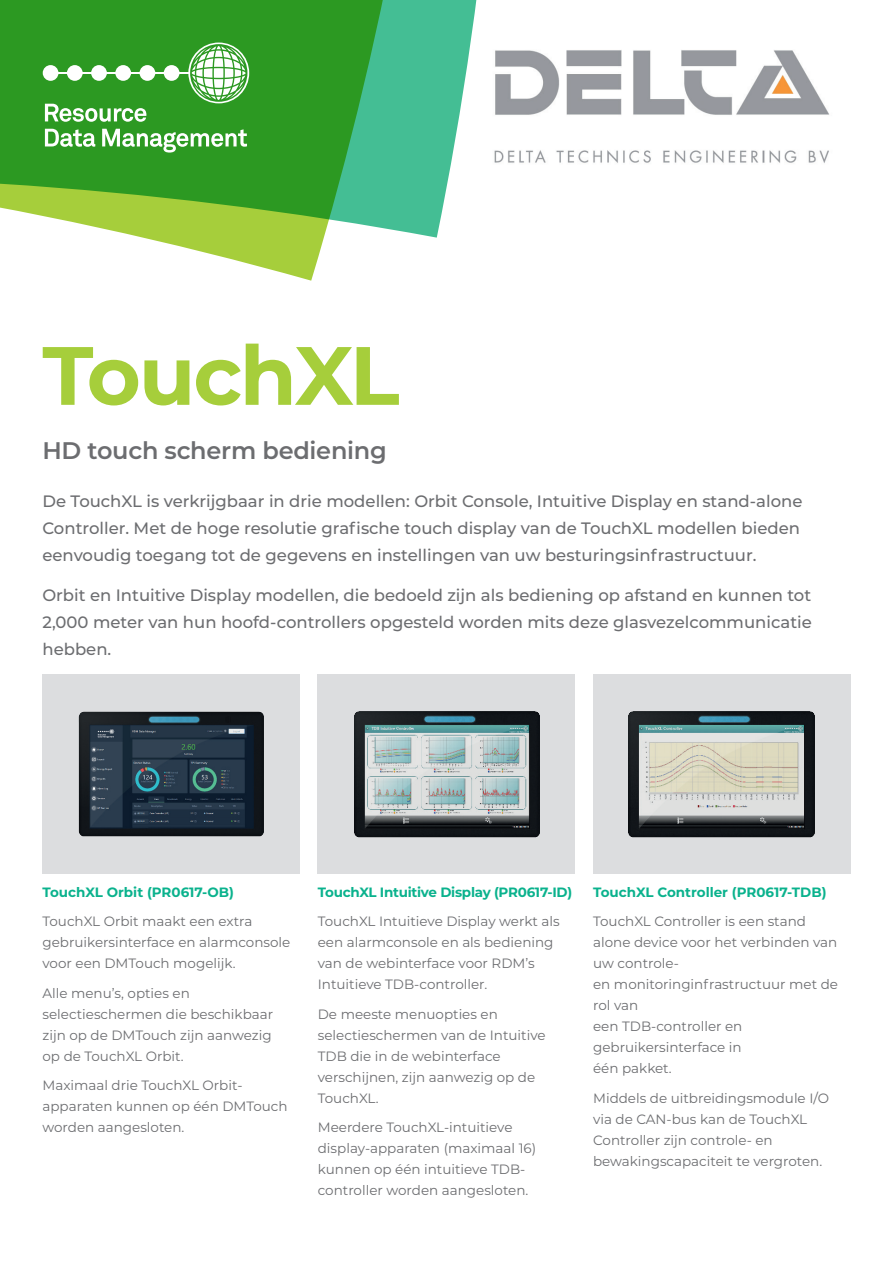
<style>
.page{position:relative;width:893px;height:1263px;background:#fff}
.page>*{position:absolute;margin:0;border:0;box-sizing:border-box;transform-origin:0 0}
.t1{font:700 82.5px "Montserrat";letter-spacing:-.025em;color:#a6ce3b}
.t2{font:600 24px "Montserrat";letter-spacing:-.01em;color:#6c6d70}
.t3{font:500 16.5px/27px "Montserrat";color:#6c6d70}
.t4{font:13.5px/21px "Montserrat";color:#6c6d70}
.t5{font:700 13.5px "Montserrat";letter-spacing:-.01em;color:#0ab28d}
</style>
<div class="page">
<svg style="left:456px;top:0;width:21px;height:134px"></svg>
<svg style="left:0;top:0;width:456px;height:281px;fill:#2c9922"></svg>
<hr style="left:51px;top:72px;width:138px;height:2px;background:#fff">
<svg style="left:45px;top:104px;width:101px;height:18px"></svg>
<svg style="left:45px;top:129px;width:50px;height:18px"></svg>
<svg style="left:102px;top:129px;width:145px;height:24px"></svg>
<div style="left:115px;top:65px;width:16px;height:16px;background:#fff;border-radius:50%"></div>
<div style="left:140px;top:65px;width:15px;height:16px;background:#fff;border-radius:50%"></div>
<div style="left:164px;top:65px;width:15px;height:16px;background:#fff;border-radius:50%"></div>
<div style="left:43px;top:65px;width:15px;height:16px;background:#fff;border-radius:50%"></div>
<div style="left:67px;top:65px;width:16px;height:16px;background:#fff;border-radius:50%"></div>
<div style="left:91px;top:65px;width:16px;height:16px;background:#fff;border-radius:50%"></div>
<svg style="left:188px;top:43px;width:61px;height:60px"></svg>
<div style="left:43px;top:674px;width:257px;height:200px;background:#dcdddf"></div>
<div style="left:593px;top:674px;width:257px;height:200px;background:#dcdddf"></div>
<div style="left:318px;top:674px;width:257px;height:200px;background:#dcdddf"></div>
<img style="left:354px;top:711px;width:186px;height:127px">
<img style="left:628px;top:711px;width:187px;height:127px">
<img style="left:78px;top:711px;width:186px;height:126px">
<img style="left:494px;top:50px;width:336px;height:113px">
<h1 class="t1" style="left:42px;top:316px;width:359px">TouchXL</h1>
<h2 class="t2" style="left:42px;top:433px;width:346px">HD touch scherm bediening</h2>
<p class="t3" style="left:42px;top:487px;width:762px">De TouchXL is verkrijgbaar in drie modellen: Orbit Console, Intuitive Display en stand-alone<br>Controller. Met de hoge resolutie grafische touch display van de TouchXL modellen bieden eenvoudig toegang tot de gegevens en instellingen van uw besturingsinfrastructuur.</p>
<p class="t3" style="left:42px;top:580px;width:771px;text-align:justify">Orbit en Intuitive Display modellen, die bedoeld zijn als bediening op afstand en kunnen tot 2,000 meter van hun hoofd-controllers opgesteld worden mits deze glasvezelcommunicatie hebben.</p>
<p class="t5" style="left:43px;top:882px;width:193px">TouchXL Orbit (PR0617-OB)</p>
<p class="t4" style="left:43px;top:911px;width:249px">TouchXL Orbit maakt een extra gebruikersinterface en alarmconsole voor een DMTouch mogelijk.</p>
<p class="t4" style="left:43px;top:982px;width:232px">Alle menu’s, opties en selectieschermen die beschikbaar zijn op de DMTouch zijn aanwezig op de TouchXL Orbit.</p>
<p class="t4" style="left:43px;top:1075px;width:247px">Maximaal drie TouchXL Orbit&shy;apparaten kunnen op één DMTouch worden aangesloten.</p>
<p class="t5" style="left:318px;top:882px;width:256px">TouchXL Intuitive Display (PR0617-ID)</p>
<p class="t4" style="left:318px;top:911px;width:243px">TouchXL Intuitieve Display werkt als een alarmconsole en als bediening van de webinterface voor RDM’s Intuitieve TDB-controller.</p>
<p class="t4" style="left:318px;top:1003px;width:229px">De meeste menuopties en selectieschermen van de Intuitive<br>TDB die in de webinterface verschijnen, zijn aanwezig op de<br>TouchXL.</p>
<p class="t4" style="left:318px;top:1117px;width:220px">Meerdere TouchXL-intuitieve display-apparaten (maximaal 16) kunnen op één intuitieve TDB&shy;controller worden aangesloten.</p>
<p class="t5" style="left:593px;top:882px;width:235px">TouchXL Controller (PR0617-TDB)</p>
<p class="t4" style="left:593px;top:911px;width:246px">TouchXL Controller is een stand alone device voor het verbinden van uw controle-<br>en monitoringinfrastructuur met de rol van<br>een TDB-controller en gebruikersinterface in<br>één pakket.</p>
<p class="t4" style="left:593px;top:1087px;width:237px">Middels de uitbreidingsmodule I/O via de CAN-bus kan de TouchXL<br>Controller zijn controle- en bewakingscapaciteit te vergroten.</p>
</div>
